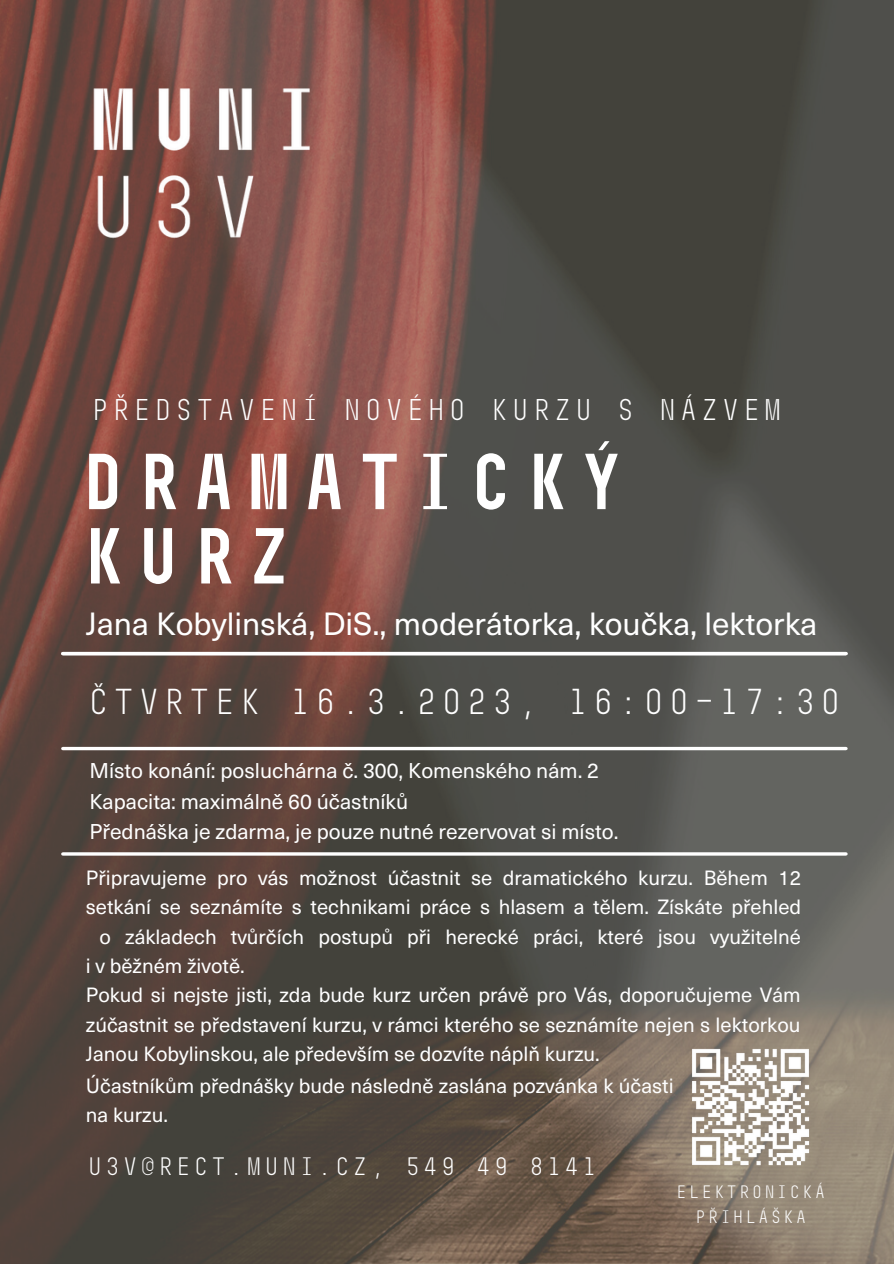
<style>
.page{position:relative;width:894px;height:1264px;background:#fff}
.page>*{position:absolute;margin:0;border:0;box-sizing:border-box;transform-origin:0 0}
.t1{font:700 79.05px/74.2px "Muni";color:#fff}
.t2{font:36px "Muni";color:#fff}
.t3{font:31.5px "Neue Haas Unica Pro";color:#fff}
.t4{font:30px "Muni";color:#fff}
.t5{font:25.2px "Muni";color:#fff}
.t6{font:21px/30.5px "Neue Haas Unica Pro";color:#fff}
.t7{font:20.25px/29.2px "Neue Haas Unica Pro";color:#fff}
.t8{font:18px/24.8px "Muni";color:#fff;text-align:center}
</style>
<div class="page">
<img style="left:0;top:0;width:893px;height:1263px">
<hr style="left:63px;top:747px;width:782px;height:3px;background:#fff">
<hr style="left:63px;top:852px;width:782px;height:3px;background:#fff">
<img style="left:55px;top:53px;width:292px;height:220px">
<hr style="left:63px;top:652px;width:782px;height:3px;background:#fff">
<img style="left:684px;top:1041px;width:132px;height:131px">
<h3 class="t4" style="left:89px;top:391px;width:695px">PŘEDSTAVENÍ NOVÉHO KURZU S NÁZVEM</h3>
<h1 class="t1" style="left:75px;top:444px;width:555px">DRAMATICKÝ<br>KURZ</h1>
<h3 class="t3" style="left:86px;top:598px;width:732px">Jana Kobylinská, DiS., moderátorka, koučka, lektorka</h3>
<h2 class="t2" style="left:86px;top:679px;width:758px">ČTVRTEK 16.3.2023, 16:00–17:30</h2>
<p class="t6" style="left:89px;top:754px;width:530px">Místo konání: posluchárna č. 300, Komenského nám. 2<br>Kapacita: maximálně 60 účastníků<br>Přednáška je zdarma, je pouze nutné rezervovat si místo.</p>
<p class="t7" style="left:86px;top:862px;width:716px">Připravujeme pro vás možnost účastnit se dramatického kurzu. Během 12</p>
<p class="t7" style="left:86px;top:891px;width:716px">setkání se seznámíte s technikami práce s hlasem a tělem. Získáte přehled</p>
<p class="t7" style="left:99px;top:920px;width:702px">o základech tvůrčích postupů při herecké práci, které jsou využitelné</p>
<p class="t7" style="left:86px;top:949px;width:160px">i v běžném životě.</p>
<p class="t7" style="left:86px;top:979px;width:716px">Pokud si nejste jisti, zda bude kurz určen právě pro Vás, doporučujeme Vám</p>
<p class="t7" style="left:86px;top:1008px;width:715px">zúčastnit se představení kurzu, v rámci kterého se seznámíte nejen s lektorkou</p>
<p class="t7" style="left:86px;top:1037px;width:515px">Janou Kobylinskou, ale především se dozvíte náplň kurzu.</p>
<p class="t7" style="left:86px;top:1069px;width:589px">Účastníkům přednášky bude následně zaslána pozvánka k účasti na kurzu.</p>
<p class="t5" style="left:86px;top:1150px;width:513px">U3V@RECT.MUNI.CZ, 549 49 8141</p>
<p class="t8" style="left:675px;top:1178px;width:152px">ELEKTRONICKÁ<br>PŘIHLÁŠKA</p>
</div>
